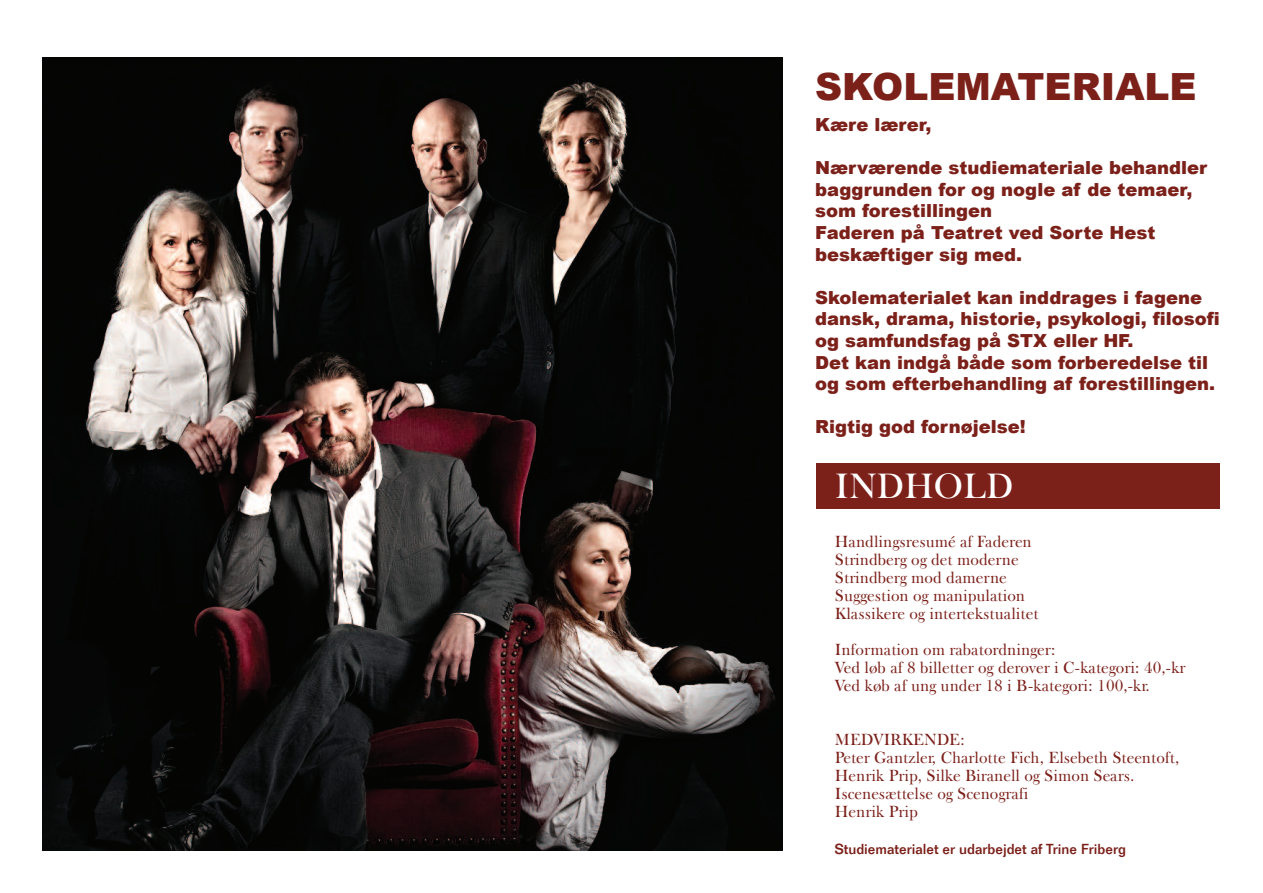
<style>
.page{position:relative;width:1263px;height:893px;background:#fff}
.page>*{position:absolute;margin:0;border:0;box-sizing:border-box;transform-origin:0 0}
.t1{font:900 37.5px "Arial";color:#7c201a}
.t2{font:36px "Frys Baskerville BT";color:#fff}
.t3{font:900 18px/21.6px "Arial";color:#7c201a}
.t4{font:16.5px/18px "Frys Baskerville BT";color:#7c201a}
.t5{font:500 14.25px "Folio";color:#7c201a}
</style>
<div class="page">
<div style="left:816px;top:463px;width:404px;height:45px;background:#7c201a"></div>
<img style="left:43px;top:57px;width:739px;height:793px">
<h1 class="t1" style="left:815px;top:59px;width:383px">SKOLEMATERIALE</h1>
<p class="t3" style="left:815px;top:113px;width:118px">Kære lærer,</p>
<p class="t3" style="left:815px;top:156px;width:394px">Nærværende studiemateriale behandler baggrunden for og nogle af de temaer, som forestillingen<br>Faderen på Teatret ved Sorte Hest beskæftiger sig med.</p>
<p class="t3" style="left:815px;top:286px;width:406px">Skolematerialet kan inddrages i fagene dansk, drama, historie, psykologi, filosofi og samfundsfag på STX eller HF.<br>Det kan indgå både som forberedelse til og som efterbehandling af forestillingen.</p>
<p class="t3" style="left:815px;top:415px;width:212px">Rigtig god fornøjelse!</p>
<h2 class="t2" style="left:835px;top:474px;width:180px">INDHOLD</h2>
<p class="t4" style="left:835px;top:534px;width:205px">Handlingsresumé af Faderen<br>Strindberg og det moderne<br>Strindberg mod damerne<br>Suggestion og manipulation<br>Klassikere og intertekstualitet</p>
<p class="t4" style="left:835px;top:642px;width:352px">Information om rabatordninger:<br>Ved løb af 8 billetter og derover i C-kategori: 40,-kr<br>Ved køb af ung under 18 i B-kategori: 100,-kr.</p>
<p class="t4" style="left:835px;top:732px;width:346px">MEDVIRKENDE:<br>Peter Gantzler, Charlotte Fich, Elsebeth Steentoft,<br>Henrik Prip, Silke Biranell og Simon Sears.<br>Iscenesættelse og Scenografi<br>Henrik Prip</p>
<p class="t5" style="left:835px;top:844px;width:292px">Studiematerialet er udarbejdet af Trine Friberg</p>
</div>
